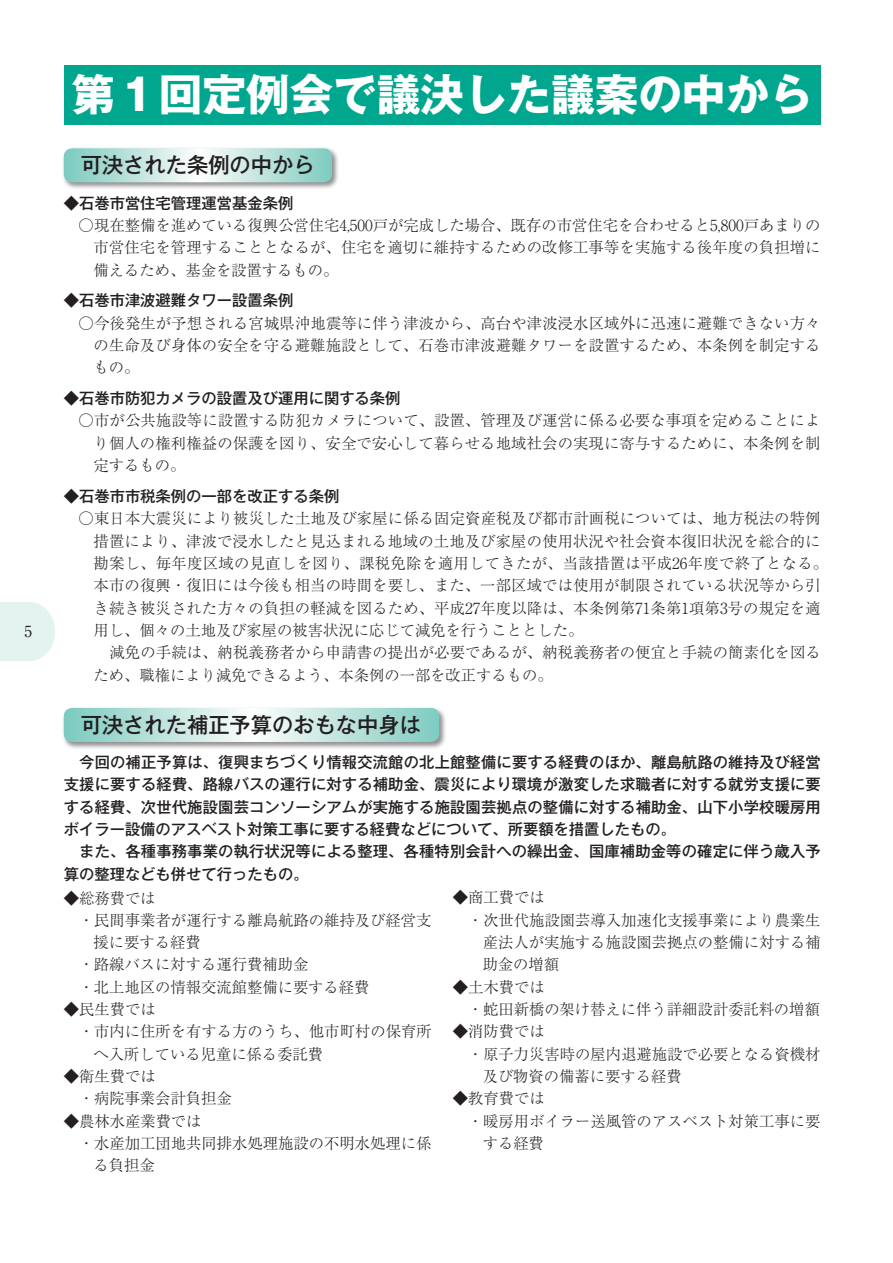
<style>
.page{position:relative;width:893px;height:1263px;background:#fff}
.page>*{position:absolute;margin:0;border:0;box-sizing:border-box;transform-origin:0 0}
.t1{font:700 43.65px "Gothic MB101 Pr 6 N";color:#fff}
.t2{font:500 21.3px "Gothic MB101 Pr 6 N";color:#231f20}
.t3{font:300 15.3px/22.4px "Ryumin Pr 6 N";letter-spacing:.005em;color:#231f20;text-align:justify}
.t4{font:500 15.3px/22.4px "Gothic MB101 Pr 6 N";letter-spacing:.01em;color:#231f20}
.t5{font:300 15.3px "Ryumin Pr 6 N";letter-spacing:.025em;color:#231f20}
.t6{font:15.3px "Ryumin Pr 6 N";color:#231f20}
</style>
<div class="page">
<svg style="left:0;top:602px;width:55px;height:59px;background:#e5f4f1"></svg>
<div style="left:64px;top:65px;width:757px;height:60px;background:#00a78e"></div>
<div style="left:62px;top:147px;width:278px;height:43px;background:#231f20;opacity:.5"></div>
<svg style="left:64px;top:148px;width:268px;height:34px;background:#bde3dd"></svg>
<div style="left:62px;top:706px;width:385px;height:44px;background:#231f20;opacity:.5"></div>
<svg style="left:64px;top:708px;width:375px;height:34px;background:#bde3dd"></svg>
<p class="t6" style="left:24px;top:619px;width:9px">5</p>
<h1 class="t1" style="left:72px;top:59px;width:742px">第１回定例会で議決した議案の中から</h1>
<h2 class="t2" style="left:81px;top:148px;width:235px">可決された条例の中から</h2>
<p class="t4" style="left:64px;top:191px;width:231px">◆石巻市営住宅管理運営基金条例</p>
<p class="t3" style="left:94px;top:213px;width:729px;text-indent:-15px">○現在整備を進めている復興公営住宅4,500戸が完成した場合、既存の市営住宅を合わせると5,800戸あまりの市営住宅を管理することとなるが、住宅を適切に維持するための改修工事等を実施する後年度の負担増に備えるため、基金を設置するもの。</p>
<p class="t4" style="left:64px;top:288px;width:231px">◆石巻市津波避難タワー設置条例</p>
<p class="t3" style="left:94px;top:311px;width:728px;text-indent:-15px">○今後発生が予想される宮城県沖地震等に伴う津波から、高台や津波浸水区域外に迅速に避難できない方々の生命及び身体の安全を守る避難施設として、石巻市津波避難タワーを設置するため、本条例を制定するもの。</p>
<p class="t4" style="left:64px;top:386px;width:338px">◆石巻市防犯カメラの設置及び運用に関する条例</p>
<p class="t3" style="left:94px;top:409px;width:728px;text-indent:-15px">○市が公共施設等に設置する防犯カメラについて、設置、管理及び運営に係る必要な事項を定めることにより個人の権利権益の保護を図り、安全で安心して暮らせる地域社会の実現に寄与するために、本条例を制定するもの。</p>
<p class="t4" style="left:64px;top:484px;width:277px">◆石巻市市税条例の一部を改正する条例</p>
<p class="t3" style="left:79px;top:506px;width:743px">○東日本大震災により被災した土地及び家屋に係る固定資産税及び都市計画税については、地方税法の特例</p>
<p class="t3" style="left:94px;top:529px;width:729px">措置により、津波で浸水したと見込まれる地域の土地及び家屋の使用状況や社会資本復旧状況を総合的に</p>
<p class="t5" style="left:94px;top:551px;width:736px">勘案し、毎年度区域の見直しを図り、課税免除を適用してきたが、当該措置は平成26年度で終了となる。</p>
<p class="t3" style="left:94px;top:573px;width:729px">本市の復興・復旧には今後も相当の時間を要し、また、一部区域では使用が制限されている状況等から引</p>
<p class="t3" style="left:94px;top:596px;width:728px">き続き被災された方々の負担の軽減を図るため、平成27年度以降は、本条例第71条第1項第3号の規定を適</p>
<p class="t3" style="left:94px;top:618px;width:491px">用し、個々の土地及び家屋の被害状況に応じて減免を行うこととした。</p>
<p class="t3" style="left:79px;top:640px;width:744px">　　減免の手続は、納税義務者から申請書の提出が必要であるが、納税義務者の便宜と手続の簡素化を図る</p>
<p class="t3" style="left:94px;top:663px;width:461px">ため、職権により減免できるよう、本条例の一部を改正するもの。</p>
<h2 class="t2" style="left:81px;top:707px;width:342px">可決された補正予算のおもな中身は</h2>
<p class="t4" style="left:64px;top:750px;width:759px">　今回の補正予算は、復興まちづくり情報交流館の北上館整備に要する経費のほか、離島航路の維持及び経営支援に要する経費、路線バスの運行に対する補助金、震災により環境が激変した求職者に対する就労支援に要する経費、次世代施設園芸コンソーシアムが実施する施設園芸拠点の整備に対する補助金、山下小学校暖房用ボイラー設備のアスベスト対策工事に要する経費などについて、所要額を措置したもの。<br>　また、各種事務事業の執行状況等による整理、各種特別会計への繰出金、国庫補助金等の確定に伴う歳入予算の整理なども併せて行ったもの。</p>
<p class="t3" style="left:64px;top:886px;width:93px">◆総務費では</p>
<p class="t3" style="left:79px;top:908px;width:354px">・民間事業者が運行する離島航路の維持及び経営支</p>
<p class="t3" style="left:94px;top:930px;width:109px">援に要する経費</p>
<p class="t3" style="left:79px;top:953px;width:231px">・路線バスに対する運行費補助金</p>
<p class="t3" style="left:79px;top:975px;width:292px">・北上地区の情報交流館整備に要する経費</p>
<p class="t3" style="left:64px;top:997px;width:93px">◆民生費では</p>
<p class="t3" style="left:79px;top:1020px;width:355px">・市内に住所を有する方のうち、他市町村の保育所</p>
<p class="t3" style="left:94px;top:1042px;width:231px">へ入所している児童に係る委託費</p>
<p class="t3" style="left:79px;top:1064px;width:155px;text-indent:-15px">◆衛生費では<br>・病院事業会計負担金</p>
<p class="t3" style="left:64px;top:1109px;width:139px">◆農林水産業費では</p>
<p class="t3" style="left:79px;top:1131px;width:354px">・水産加工団地共同排水処理施設の不明水処理に係</p>
<p class="t3" style="left:94px;top:1153px;width:63px">る負担金</p>
<p class="t3" style="left:453px;top:886px;width:93px">◆商工費では</p>
<p class="t3" style="left:468px;top:908px;width:354px">・次世代施設園芸導入加速化支援事業により農業生</p>
<p class="t3" style="left:483px;top:930px;width:340px">産法人が実施する施設園芸拠点の整備に対する補</p>
<p class="t3" style="left:483px;top:953px;width:78px">助金の増額</p>
<p class="t3" style="left:468px;top:975px;width:354px;text-indent:-15px">◆土木費では<br>・蛇田新橋の架け替えに伴う詳細設計委託料の増額</p>
<p class="t3" style="left:453px;top:1019px;width:93px">◆消防費では</p>
<p class="t3" style="left:468px;top:1042px;width:354px">・原子力災害時の屋内退避施設で必要となる資機材</p>
<p class="t3" style="left:483px;top:1064px;width:200px">及び物資の備蓄に要する経費</p>
<p class="t3" style="left:453px;top:1086px;width:93px">◆教育費では</p>
<p class="t3" style="left:468px;top:1109px;width:354px">・暖房用ボイラー送風管のアスベスト対策工事に要</p>
<p class="t3" style="left:483px;top:1131px;width:63px">する経費</p>
</div>
